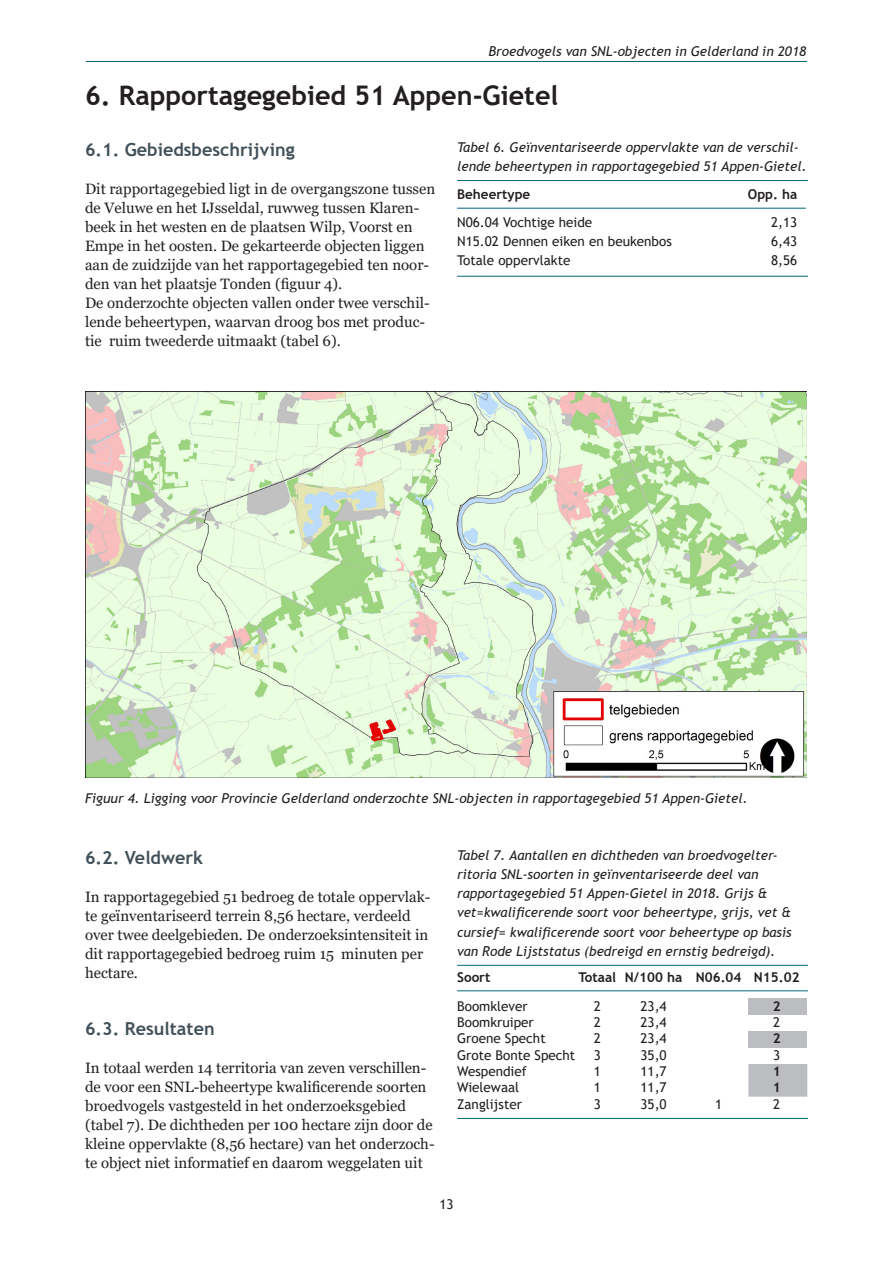
<style>
.page{position:relative;width:893px;height:1263px;background:#fff}
.page>*{position:absolute;margin:0;border:0;box-sizing:border-box;transform-origin:0 0}
.hoofdstuktitel{font:700 27px "Trebuchet MS";color:#231f20}
.paragraaf{font:700 18px "Trebuchet MS";color:#425159}
.hoofdtekst{font:15px/19px "Georgia";color:#231f20}
.hoofdtekst-2{font:italic 13.5px/19px "Trebuchet MS";color:#231f20}
.tabel{font:13.5px "Trebuchet MS";color:#231f20}
.tabel-2{font:italic 13.5px/19px "Trebuchet MS";color:#231f20}
.tabel-3{font:700 13.5px "Trebuchet MS";color:#231f20}
</style>
<div class="page">
<hr style="left:86px;top:61px;width:721px;height:1px;background:#00657c">
<hr style="left:457px;top:180px;width:351px;height:1px;background:#00657c">
<hr style="left:457px;top:208px;width:349px;height:1px;background:#00657c">
<hr style="left:457px;top:276px;width:351px;height:1px;background:#00657c">
<img style="left:85px;top:391px;width:722px;height:386px">
<div style="left:748px;top:999px;width:59px;height:16px;background:#bcbdc0"></div>
<div style="left:748px;top:1031px;width:59px;height:17px;background:#bcbdc0"></div>
<div style="left:748px;top:1064px;width:59px;height:33px;background:#bcbdc0"></div>
<hr style="left:457px;top:965px;width:351px;height:1px;background:#00657c">
<hr style="left:457px;top:990px;width:351px;height:1px;background:#00657c">
<hr style="left:457px;top:1118px;width:351px;height:1px;background:#00657c">
<p class="hoofdtekst-2" style="left:489px;top:42px;width:319px">Broedvogels van SNL-objecten in Gelderland in 2018</p>
<p class="hoofdstuktitel" style="left:85px;top:78px;width:475px">6. Rapportagegebied 51 Appen-Gietel</p>
<p class="paragraaf" style="left:85px;top:138px;width:211px">6.1. Gebiedsbeschrijving</p>
<p class="hoofdtekst" style="left:85px;top:179px;width:352px">Dit rapportagegebied ligt in de overgangszone tussen de Veluwe en het IJsseldal, ruwweg tussen Klaren&shy;beek in het westen en de plaatsen Wilp, Voorst en Empe in het oosten. De gekarteerde objecten liggen aan de zuidzijde van het rapportagegebied ten noor&shy;den van het plaatsje Tonden (figuur 4).</p>
<p class="hoofdtekst" style="left:85px;top:293px;width:346px">De onderzochte objecten vallen onder twee verschil&shy;lende beheertypen, waarvan droog bos met produc&shy;tie ruim tweederde uitmaakt (tabel 6).</p>
<p class="tabel-2" style="left:457px;top:138px;width:351px">Tabel 6. Geïnventariseerde oppervlakte van de verschil&shy;lende beheertypen in rapportagegebied 51 Appen-Gietel.</p>
<p class="tabel-3" style="left:457px;top:186px;width:75px">Beheertype</p>
<p class="tabel-3" style="left:748px;top:186px;width:51px">Opp. ha</p>
<p class="tabel" style="left:457px;top:214px;width:137px">N06.04 Vochtige heide</p>
<p class="tabel" style="left:771px;top:214px;width:28px">2,13</p>
<p class="tabel" style="left:457px;top:233px;width:216px">N15.02 Dennen eiken en beukenbos</p>
<p class="tabel" style="left:771px;top:233px;width:28px">6,43</p>
<p class="tabel" style="left:457px;top:252px;width:115px">Totale oppervlakte</p>
<p class="tabel" style="left:771px;top:252px;width:28px">8,56</p>
<p class="hoofdtekst-2" style="left:85px;top:789px;width:664px">Figuur 4. Ligging voor Provincie Gelderland onderzochte SNL-objecten in rapportagegebied 51 Appen-Gietel.</p>
<p class="paragraaf" style="left:85px;top:846px;width:120px">6.2. Veldwerk</p>
<p class="hoofdtekst" style="left:85px;top:887px;width:347px">In rapportagegebied 51 bedroeg de totale oppervlak&shy;te geïnventariseerd terrein 8,56 hectare, verdeeld over twee deelgebieden. De onderzoeksintensiteit in dit rapportagegebied bedroeg ruim 15 minuten per hectare.</p>
<p class="paragraaf" style="left:85px;top:1017px;width:131px">6.3. Resultaten</p>
<p class="hoofdtekst" style="left:85px;top:1059px;width:351px">In totaal werden 14 territoria van zeven verschillen&shy;de voor een SNL-beheertype kwalificerende soorten broedvogels vastgesteld in het onderzoeksgebied (tabel 7). De dichtheden per 100 hectare zijn door de kleine oppervlakte (8,56 hectare) van het onderzoch&shy;te object niet informatief en daarom weggelaten uit</p>
<p class="hoofdtekst-2" style="left:457px;top:846px;width:336px">Tabel 7. Aantallen en dichtheden van broedvogelter&shy;ritoria SNL-soorten in geïnventariseerde deel van rapportagegebied 51 Appen-Gietel in 2018. Grijs &amp; vet=kwalificerende soort voor beheertype, grijs, vet &amp; cursief= kwalificerende soort voor beheertype op basis van Rode Lijststatus (bedreigd en ernstig bedreigd).</p>
<p class="tabel-3" style="left:457px;top:968px;width:35px">Soort</p>
<p class="tabel-3" style="left:578px;top:968px;width:39px">Totaal</p>
<p class="tabel-3" style="left:625px;top:968px;width:59px">N/100 ha</p>
<p class="tabel-3" style="left:696px;top:968px;width:47px">N06.04</p>
<p class="tabel-3" style="left:754px;top:968px;width:47px">N15.02</p>
<p class="tabel" style="left:457px;top:997px;width:72px">Boomklever</p>
<p class="tabel" style="left:594px;top:997px;width:9px">2</p>
<p class="tabel" style="left:640px;top:997px;width:28px">23,4</p>
<p class="tabel-3" style="left:773px;top:997px;width:9px">2</p>
<p class="tabel" style="left:457px;top:1014px;width:78px">Boomkruiper</p>
<p class="tabel" style="left:594px;top:1014px;width:9px">2</p>
<p class="tabel" style="left:640px;top:1014px;width:28px">23,4</p>
<p class="tabel" style="left:773px;top:1014px;width:9px">2</p>
<p class="tabel" style="left:457px;top:1030px;width:90px">Groene Specht</p>
<p class="tabel" style="left:594px;top:1030px;width:9px">2</p>
<p class="tabel" style="left:640px;top:1030px;width:28px">23,4</p>
<p class="tabel-3" style="left:773px;top:1030px;width:9px">2</p>
<p class="tabel" style="left:457px;top:1046px;width:120px">Grote Bonte Specht</p>
<p class="tabel" style="left:594px;top:1046px;width:9px">3</p>
<p class="tabel" style="left:640px;top:1046px;width:28px">35,0</p>
<p class="tabel" style="left:773px;top:1046px;width:9px">3</p>
<p class="tabel" style="left:457px;top:1063px;width:71px">Wespendief</p>
<p class="tabel" style="left:594px;top:1063px;width:9px">1</p>
<p class="tabel" style="left:640px;top:1063px;width:28px">11,7</p>
<p class="tabel-3" style="left:773px;top:1063px;width:9px">1</p>
<p class="tabel" style="left:457px;top:1079px;width:64px">Wielewaal</p>
<p class="tabel" style="left:594px;top:1079px;width:9px">1</p>
<p class="tabel" style="left:640px;top:1079px;width:28px">11,7</p>
<p class="tabel-3" style="left:773px;top:1079px;width:9px">1</p>
<p class="tabel" style="left:457px;top:1095px;width:66px">Zanglijster</p>
<p class="tabel" style="left:594px;top:1095px;width:9px">3</p>
<p class="tabel" style="left:640px;top:1095px;width:28px">35,0</p>
<p class="tabel" style="left:715px;top:1095px;width:9px">1</p>
<p class="tabel" style="left:773px;top:1095px;width:9px">2</p>
<p class="tabel" style="left:439px;top:1195px;width:16px">13</p>
</div>
